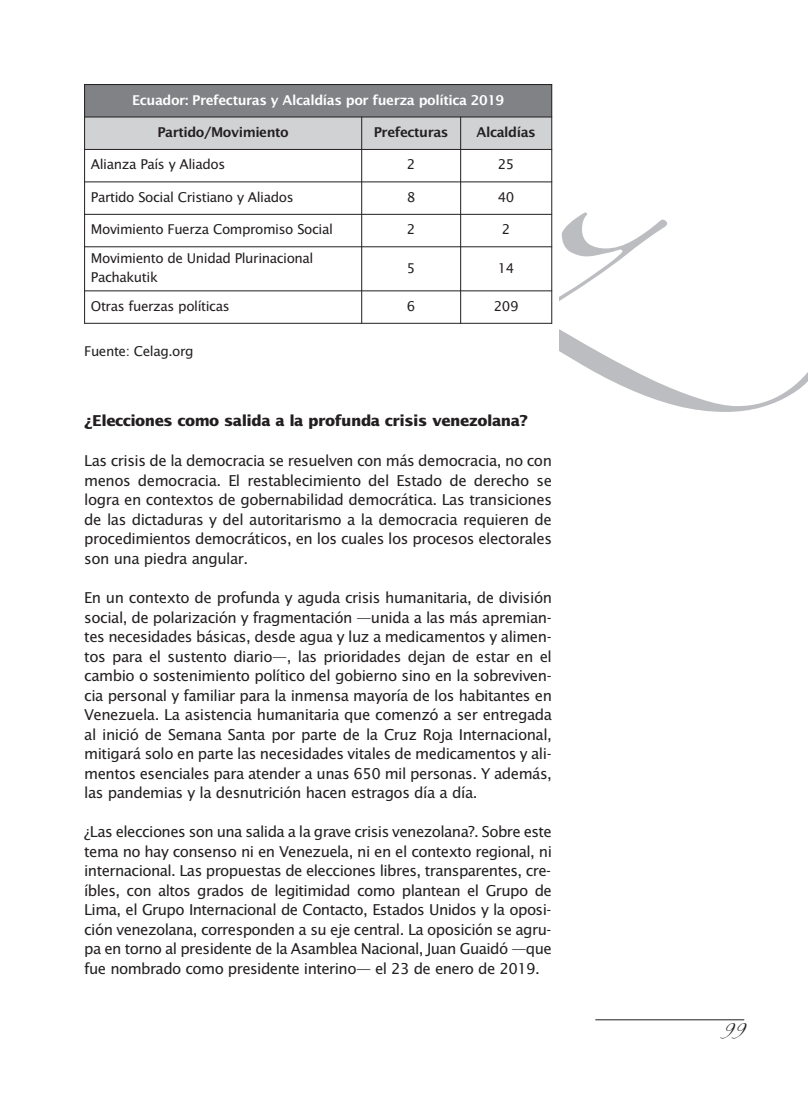
<style>
.page{position:relative;width:808px;height:1105px;background:#fff}
.page>*{position:absolute;margin:0;border:0;box-sizing:border-box;transform-origin:0 0}
.t1{font:15px/19.5px "Lucida Sans";letter-spacing:-.03em;color:#231f20;text-align:justify}
.t2{font:700 15px "Lucida Sans";letter-spacing:-.035em;color:#231f20}
.t3{font:13.5px/19.5px "Lucida Sans";letter-spacing:-.03em;color:#231f20}
.t4{font:600 13.5px "Lucida Sans";letter-spacing:-.03em;color:#fff}
.t5{font:600 13.5px "Lucida Sans";letter-spacing:-.03em;color:#231f20}
.t6{font:13.5px "Zapfino";color:#231f20}
</style>
<div class="page">
<svg style="left:560px;top:212px;width:248px;height:200px"></svg>
<hr style="left:595px;top:1019px;width:149px;height:1px;background:#231f20">
<div style="left:84px;top:84px;width:468px;height:33px;background:#808285"></div>
<div style="left:84px;top:117px;width:278px;height:32px;background:#d1d2d4"></div>
<div style="left:362px;top:117px;width:98px;height:32px;background:#d1d2d4"></div>
<div style="left:460px;top:117px;width:92px;height:32px;background:#d1d2d4"></div>
<hr style="left:84px;top:84px;width:1px;height:240px;background:#231f20">
<hr style="left:361px;top:117px;width:1px;height:207px;background:#231f20">
<hr style="left:460px;top:117px;width:1px;height:207px;background:#231f20">
<hr style="left:551px;top:84px;width:1px;height:240px;background:#231f20">
<hr style="left:84px;top:84px;width:468px;height:1px;background:#231f20">
<hr style="left:84px;top:117px;width:468px;height:1px;background:#231f20">
<hr style="left:84px;top:149px;width:468px;height:1px;background:#231f20">
<hr style="left:84px;top:181px;width:468px;height:1px;background:#231f20">
<hr style="left:84px;top:214px;width:468px;height:1px;background:#231f20">
<hr style="left:84px;top:246px;width:468px;height:1px;background:#231f20">
<hr style="left:84px;top:290px;width:468px;height:1px;background:#231f20">
<hr style="left:84px;top:323px;width:468px;height:1px;background:#231f20">
<p class="t4" style="left:132px;top:94px;width:373px">Ecuador: Prefecturas y Alcaldías por fuerza política 2019</p>
<p class="t5" style="left:157px;top:127px;width:133px">Partido/Movimiento</p>
<p class="t5" style="left:374px;top:127px;width:76px">Prefecturas</p>
<p class="t5" style="left:476px;top:127px;width:61px">Alcaldías</p>
<p class="t3" style="left:91px;top:156px;width:136px">Alianza País y Aliados</p>
<p class="t3" style="left:407px;top:156px;width:10px">2</p>
<p class="t3" style="left:498px;top:156px;width:18px">25</p>
<p class="t3" style="left:91px;top:188px;width:204px">Partido Social Cristiano y Aliados</p>
<p class="t3" style="left:407px;top:188px;width:10px">8</p>
<p class="t3" style="left:498px;top:188px;width:18px">40</p>
<p class="t3" style="left:91px;top:221px;width:243px">Movimiento Fuerza Compromiso Social</p>
<p class="t3" style="left:407px;top:221px;width:10px">2</p>
<p class="t3" style="left:502px;top:221px;width:10px">2</p>
<p class="t3" style="left:91px;top:249px;width:224px">Movimiento de Unidad Plurinacional<br>Pachakutik</p>
<p class="t3" style="left:407px;top:259px;width:10px">5</p>
<p class="t3" style="left:498px;top:259px;width:18px">14</p>
<p class="t3" style="left:91px;top:297px;width:140px">Otras fuerzas políticas</p>
<p class="t3" style="left:407px;top:297px;width:10px">6</p>
<p class="t3" style="left:494px;top:297px;width:26px">209</p>
<p class="t3" style="left:84px;top:343px;width:111px">Fuente: Celag.org</p>
<p class="t2" style="left:84px;top:414px;width:445px">¿Elecciones como salida a la profunda crisis venezolana?</p>
<p class="t1" style="left:84px;top:452px;width:469px">Las crisis de la democracia se resuelven con más democracia, no con menos democracia. El restablecimiento del Estado de derecho se logra en contextos de gobernabilidad democrática. Las transiciones de las dictaduras y del autoritarismo a la democracia requieren de procedimientos democráticos, en los cuales los procesos electorales son una piedra angular.</p>
<p class="t1" style="left:84px;top:589px;width:469px">En un contexto de profunda y aguda crisis humanitaria, de división social, de polarización y fragmentación —unida a las más apremian&shy;tes necesidades básicas, desde agua y luz a medicamentos y alimen&shy;tos para el sustento diario—, las prioridades dejan de estar en el cambio o sostenimiento político del gobierno sino en la sobreviven&shy;cia personal y familiar para la inmensa mayoría de los habitantes en Venezuela. La asistencia humanitaria que comenzó a ser entregada al inició de Semana Santa por parte de la Cruz Roja Internacional, mitigará solo en parte las necesidades vitales de medicamentos y ali&shy;mentos esenciales para atender a unas 650 mil personas. Y además, las pandemias y la desnutrición hacen estragos día a día.</p>
<p class="t1" style="left:84px;top:823px;width:469px">¿Las elecciones son una salida a la grave crisis venezolana?. Sobre este tema no hay consenso ni en Venezuela, ni en el contexto regional, ni internacional. Las propuestas de elecciones libres, transparentes, cre&shy;íbles, con altos grados de legitimidad como plantean el Grupo de Lima, el Grupo Internacional de Contacto, Estados Unidos y la oposi&shy;ción venezolana, corresponden a su eje central. La oposición se agru&shy;pa en torno al presidente de la Asamblea Nacional, Juan Guaidó —que fue nombrado como presidente interino— el 23 de enero de 2019.</p>
<p class="t6" style="left:721px;top:1025px;width:25px">99</p>
</div>
